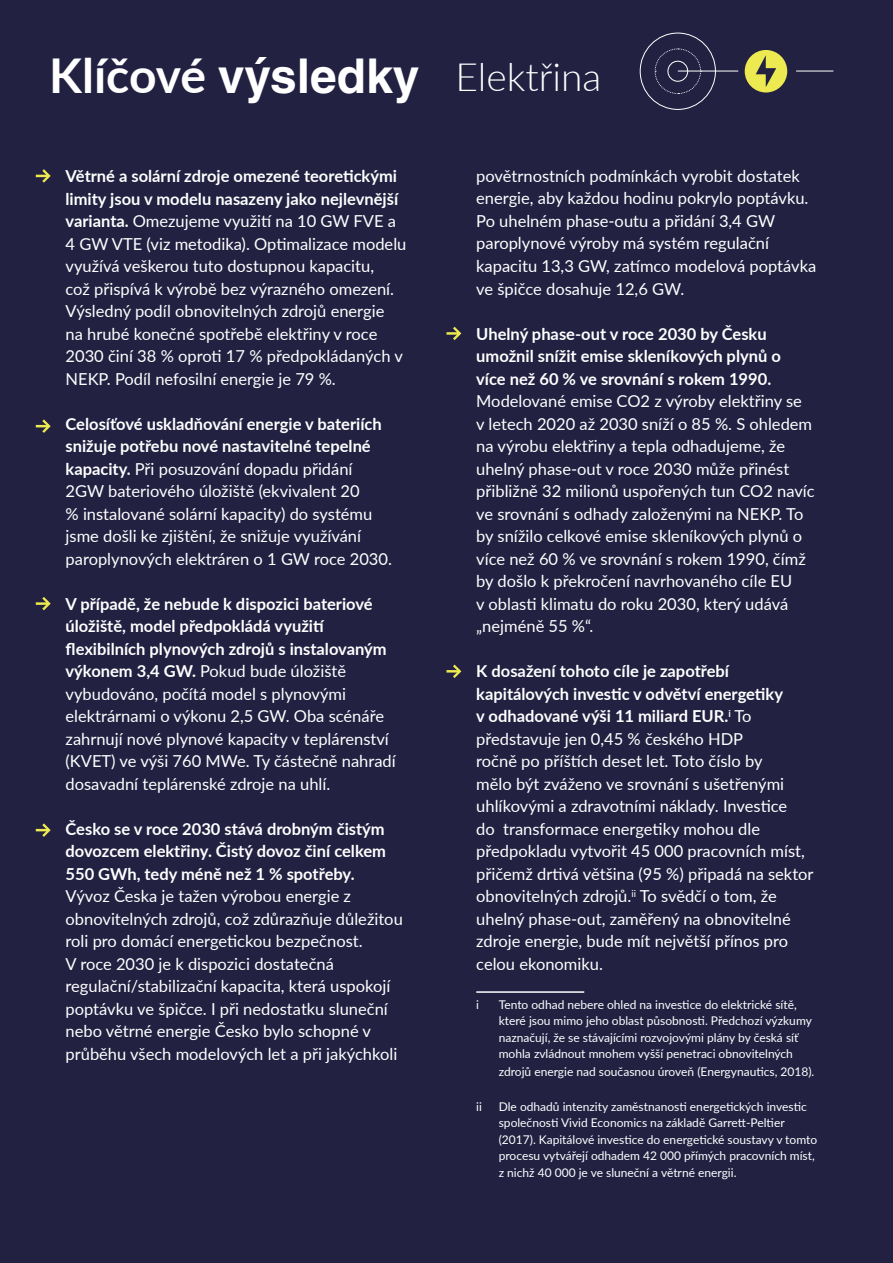
<style>
.page{position:relative;width:893px;height:1263px;background:#222142}
.page>*{position:absolute;margin:0;border:0;box-sizing:border-box;transform-origin:0 0}
.t1{font:700 48px "Helvetica LT Std";color:#fff}
.t2{font:300 39px "Lato";color:#fff}
.t3{font:16.5px/22.5px "Lato";color:#fff}
.t4{font:700 16.5px/22.5px "Lato";color:#fff;text-align:justify}
.t5{font:12px/16.5px "Lato";color:#fff}
.s1{font-family:"Lato"}
.s2{font-weight:700}
</style>
<div class="page">
<div style="left:745px;top:50px;width:42px;height:42px;background:#ede950;border-radius:50%"></div>
<svg style="left:756px;top:55px;width:20px;height:32px"></svg>
<svg style="left:654px;top:48px;width:47px;height:46px"></svg>
<div style="left:640px;top:33px;width:76px;height:77px;border:1px solid #fff;border-radius:50%"></div>
<hr style="left:678px;top:71px;width:60px;height:1px;background:#fff">
<hr style="left:796px;top:71px;width:37px;height:1px;background:#fff">
<hr style="left:476px;top:991px;width:108px;height:2px;background:#fff">
<svg style="left:36px;top:169px;width:15px;height:14px"></svg>
<svg style="left:36px;top:419px;width:15px;height:14px"></svg>
<svg style="left:36px;top:823px;width:15px;height:14px"></svg>
<svg style="left:446px;top:665px;width:15px;height:13px"></svg>
<svg style="left:446px;top:327px;width:15px;height:13px"></svg>
<svg style="left:36px;top:597px;width:15px;height:13px"></svg>
<h1 class="t1" style="left:49px;top:46px;width:372px"><span class="s1">Klíčové</span> výsledky</h1>
<p class="t3" style="left:66px;top:164px;width:342px"><span class="s2">Větrné a solární zdroje omezené teoretickými limity jsou v modelu nasazeny jako nejlevnější varianta.</span> Omezujeme využití na 10 GW FVE a 4 GW VTE (viz metodika). Optimalizace modelu využívá veškerou tuto dostupnou kapacitu,<br>což přispívá k výrobě bez výrazného omezení.<br>Výsledný podíl obnovitelných zdrojů energie<br>na hrubé konečné spotřebě elektřiny v roce 2030 činí 38 % oproti 17 % předpokládaných v NEKP. Podíl nefosilní energie je 79 %.</p>
<p class="t3" style="left:66px;top:412px;width:328px"><span class="s2">Celosíťové uskladňování energie v bateriích snižuje potřebu nové nastavitelné tepelné kapacity.</span> Při posuzování dopadu přidání 2GW bateriového úložiště (ekvivalent 20<br>% instalované solární kapacity) do systému jsme došli ke zjištění, že snižuje využívání paroplynových elektráren o 1 GW roce 2030.</p>
<p class="t3" style="left:66px;top:592px;width:332px"><span class="s2">V případě, že nebude k dispozici bateriové úložiště, model předpokládá využití flexibilních plynových zdrojů s instalovaným výkonem 3,4 GW.</span> Pokud bude úložiště vybudováno, počítá model s plynovými elektrárnami o výkonu 2,5 GW. Oba scénáře zahrnují nové plynové kapacity v teplárenství (KVET) ve výši 760 MWe. Ty částečně nahradí dosavadní teplárenské zdroje na uhlí.</p>
<p class="t4" style="left:66px;top:817px;width:322px">Česko se v roce 2030 stává drobným čistým dovozcem elektřiny. Čistý dovoz činí celkem 550 GWh, tedy méně než 1 % spotřeby.</p>
<p class="t3" style="left:66px;top:884px;width:339px">Vývoz Česka je tažen výrobou energie z obnovitelných zdrojů, což zdůrazňuje důležitou roli pro domácí energetickou bezpečnost.<br>V roce 2030 je k dispozici dostatečná regulační/stabilizační kapacita, která uspokojí poptávku ve špičce. I při nedostatku sluneční nebo větrné energie Česko bylo schopné v průběhu všech modelových let a při jakýchkoli</p>
<h2 class="t2" style="left:455px;top:50px;width:147px">Elektřina</h2>
<p class="t3" style="left:476px;top:164px;width:342px">povětrnostních podmínkách vyrobit dostatek energie, aby každou hodinu pokrylo poptávku.<br>Po uhelném phase-outu a přidání 3,4 GW paroplynové výroby má systém regulační kapacitu 13,3 GW, zatímco modelová poptávka ve špičce dosahuje 12,6 GW.</p>
<p class="t4" style="left:476px;top:321px;width:306px;text-align:left">Uhelný phase-out v roce 2030 by Česku umožnil snížit emise skleníkových plynů o více než 60 % ve srovnání s rokem 1990.</p>
<p class="t3" style="left:476px;top:389px;width:340px">Modelované emise CO2 z výroby elektřiny se<br>v letech 2020 až 2030 sníží o 85 %. S ohledem na výrobu elektřiny a tepla odhadujeme, že uhelný phase-out v roce 2030 může přinést přibližně 32 milionů uspořených tun CO2 navíc ve srovnání s odhady založenými na NEKP. To by snížilo celkové emise skleníkových plynů o více než 60 % ve srovnání s rokem 1990, čímž by došlo k překročení navrhovaného cíle EU<br>v oblasti klimatu do roku 2030, který udává „nejméně 55 %“.</p>
<p class="t3" style="left:476px;top:659px;width:339px"><span class="s2">K dosažení tohoto cíle je zapotřebí kapitálových investic v odvětví energetiky<br>v odhadované výši 11 miliard EUR.</span><sup>i</sup> To představuje jen 0,45 % českého HDP<br>ročně po příštích deset let. Toto číslo by<br>mělo být zváženo ve srovnání s ušetřenými uhlíkovými a zdravotními náklady. Investice<br>do transformace energetiky mohou dle předpokladu vytvořit 45 000 pracovních míst, přičemž drtivá většina (95 %) připadá na sektor obnovitelných zdrojů.<sup>ii</sup> To svědčí o tom, že uhelný phase-out, zaměřený na obnovitelné zdroje energie, bude mít největší přínos pro celou ekonomiku.</p>
<p class="t5" style="left:476px;top:995px;width:4px">i</p>
<p class="t5" style="left:499px;top:995px;width:315px">Tento odhad nebere ohled na investice do elektrické sítě, které jsou mimo jeho oblast působnosti. Předchozí výzkumy naznačují, že se stávajícími rozvojovými plány by česká síť mohla zvládnout mnohem vyšší penetraci obnovitelných</p>
<p class="t5" style="left:499px;top:1063px;width:317px">zdrojů energie nad současnou úroveň (Energynautics, 2018).</p>
<p class="t5" style="left:476px;top:1097px;width:7px">ii</p>
<p class="t5" style="left:499px;top:1097px;width:320px">Dle odhadů intenzity zaměstnanosti energetických investic společnosti Vivid Economics na základě Garrett-Peltier (2017). Kapitálové investice do energetické soustavy v tomto procesu vytvářejí odhadem 42 000 přímých pracovních míst, z nichž 40 000 je ve sluneční a větrné energii.</p>
</div>
